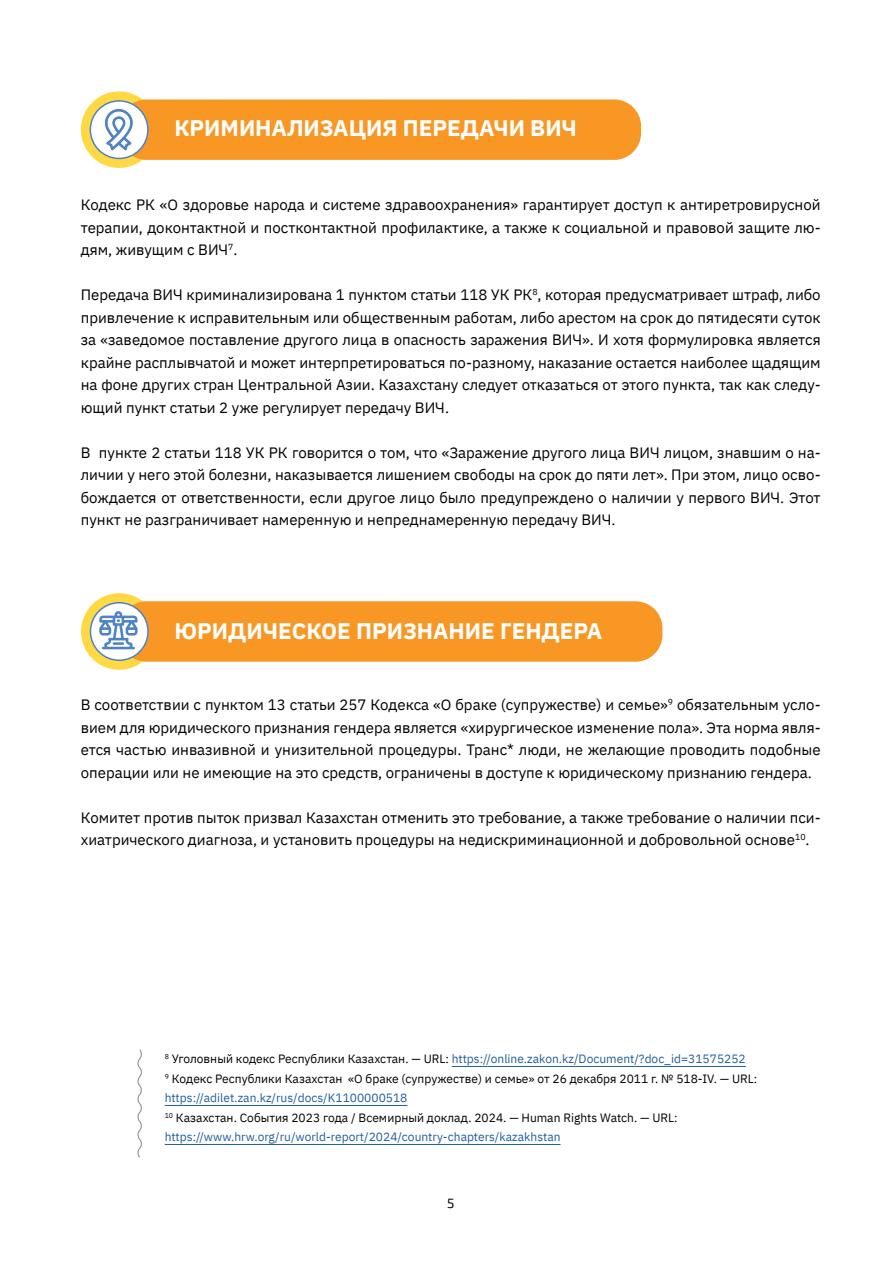
<style>
.page{position:relative;width:893px;height:1263px;background:#fff}
.page>*{position:absolute;margin:0;border:0;box-sizing:border-box;transform-origin:0 0}
.t1{font:700 22.5px "IBM Plex Sans";color:#fff}
.t2{font:15px/22.5px "IBM Plex Sans";color:#000;text-align:justify}
.t3{font:13.5px "Exo 2";color:#000}
.t4{font:12px/19.5px "IBM Plex Sans";color:#000}
.s1{color:#215e9e}
</style>
<div class="page">
<div style="left:81px;top:91px;width:76px;height:77px;background:#ffd944;border-radius:50%"></div>
<div style="left:120px;top:99px;width:521px;height:61px;background:#f89723;border-radius:27px"></div>
<div style="left:90px;top:101px;width:58px;height:57px;background:#fff;border-radius:50%"></div>
<div style="left:90px;top:100px;width:59px;height:59px;border:2px solid #4f83c3;border-radius:50%"></div>
<svg style="left:102px;top:107px;width:32px;height:45px"></svg>
<hr style="left:452px;top:1066px;width:294px;height:1px;background:#215e9e">
<hr style="left:165px;top:1105px;width:242px;height:1px;background:#215e9e">
<hr style="left:165px;top:1144px;width:396px;height:1px;background:#215e9e">
<svg style="left:137px;top:1049px;width:5px;height:109px"></svg>
<div style="left:81px;top:593px;width:76px;height:77px;background:#ffd944;border-radius:50%"></div>
<div style="left:120px;top:601px;width:542px;height:61px;background:#f89723;border-radius:27px"></div>
<svg style="left:90px;top:603px;width:58px;height:57px"></svg>
<div style="left:90px;top:602px;width:59px;height:59px;border:2px solid #4f83c3;border-radius:50%"></div>
<svg style="left:99px;top:611px;width:39px;height:38px"></svg>
<h1 class="t1" style="left:174px;top:110px;width:404px">КРИМИНАЛИЗАЦИЯ ПЕРЕДАЧИ ВИЧ</h1>
<p class="t2" style="left:81px;top:192px;width:741px">Кодекс РК «О здоровье народа и системе здравоохранения» гарантирует доступ к антиретровирусной терапии, доконтактной и постконтактной профилактике, а также к социальной и правовой защите лю&shy;дям, живущим с ВИЧ<sup>7</sup>.</p>
<p class="t2" style="left:81px;top:282px;width:741px">Передача ВИЧ криминализирована 1 пунктом статьи 118 УК РК<sup>8</sup>, которая предусматривает штраф, либо привлечение к исправительным или общественным работам, либо арестом на срок до пятидесяти суток за «заведомое поставление другого лица в опасность заражения ВИЧ». И хотя формулировка является крайне расплывчатой и может интерпретироваться по-разному, наказание остается наиболее щадящим на фоне других стран Центральной Азии. Казахстану следует отказаться от этого пункта, так как следу&shy;ющий пункт статьи 2 уже регулирует передачу ВИЧ.</p>
<p class="t2" style="left:81px;top:440px;width:741px">В пункте 2 статьи 118 УК РК говорится о том, что «Заражение другого лица ВИЧ лицом, знавшим о на&shy;личии у него этой болезни, наказывается лишением свободы на срок до пяти лет». При этом, лицо осво&shy;бождается от ответственности, если другое лицо было предупреждено о наличии у первого ВИЧ. Этот пункт не разграничивает намеренную и непреднамеренную передачу ВИЧ.</p>
<h1 class="t1" style="left:174px;top:613px;width:429px">ЮРИДИЧЕСКОЕ ПРИЗНАНИЕ ГЕНДЕРА</h1>
<p class="t2" style="left:81px;top:693px;width:741px">В соответствии с пунктом 13 статьи 257 Кодекса «О браке (супружестве) и семье»<sup>9</sup> обязательным усло&shy;вием для юридического признания гендера является «хирургическое изменение пола». Эта норма явля&shy;ется частью инвазивной и унизительной процедуры. Транс* люди, не желающие проводить подобные операции или не имеющие на это средств, ограничены в доступе к юридическому признанию гендера.</p>
<p class="t2" style="left:81px;top:805px;width:741px">Комитет против пыток призвал Казахстан отменить это требование, а также требование о наличии пси&shy;хиатрического диагноза, и установить процедуры на недискриминационной и добровольной основе<sup>10</sup>.</p>
<p class="t4" style="left:165px;top:1048px;width:594px"><sup>8</sup> Уголовный кодекс Республики Казахстан. — URL: <span class="s1">https://online.zakon.kz/Document/?doc_id=31575252<br></span><sup>9</sup> Кодекс Республики Казахстан «О браке (супружестве) и семье» от 26 декабря 2011 г. № 518-IV. — URL: <span class="s1">https://adilet.zan.kz/rus/docs/K1100000518<br></span><sup>10</sup> Казахстан. События 2023 года / Всемирный доклад. 2024. — Human Rights Watch. — URL: <span class="s1">https://www.hrw.org/ru/world-report/2024/country-chapters/kazakhstan</span></p>
<p class="t3" style="left:447px;top:1195px;width:9px">5</p>
</div>
